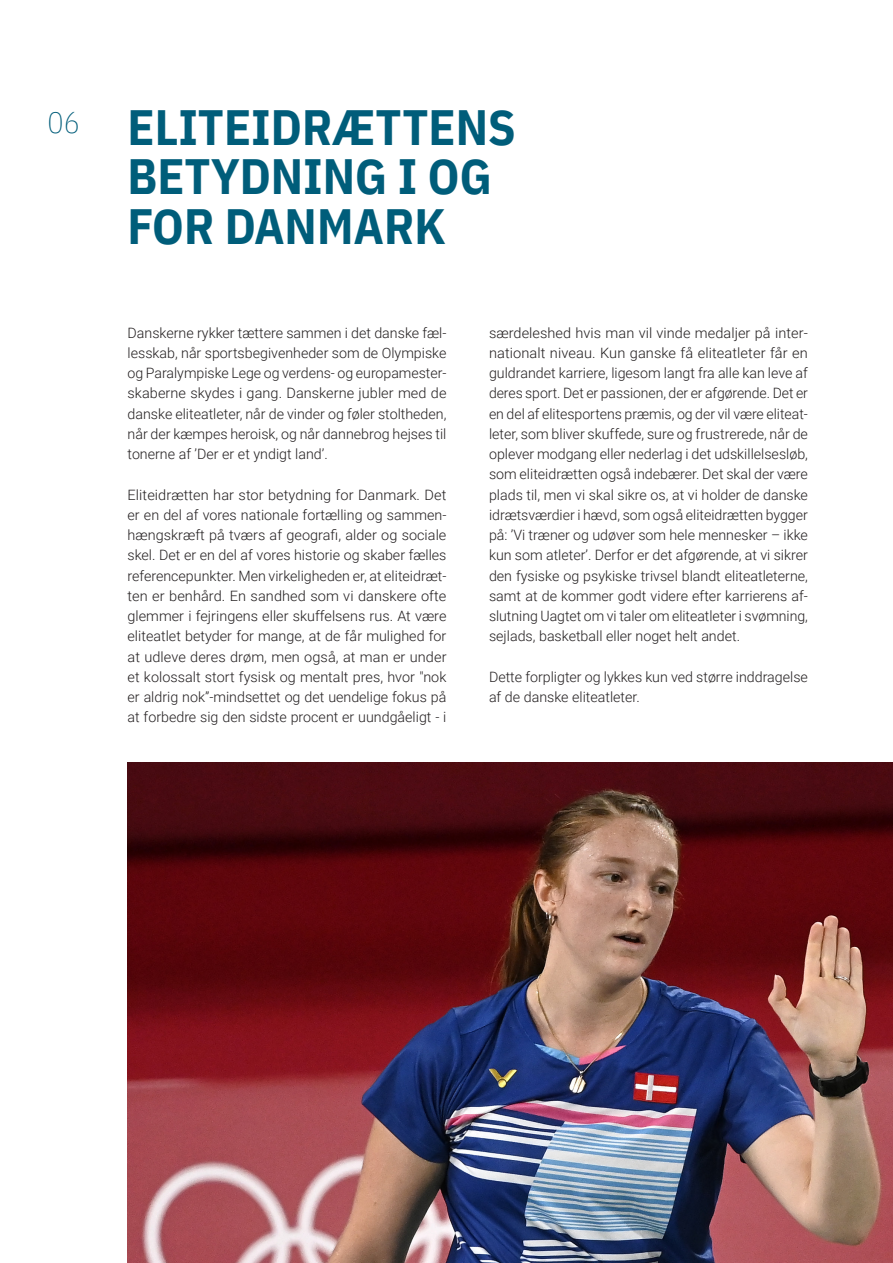
<style>
.page{position:relative;width:893px;height:1263px;background:#fff}
.page>*{position:absolute;margin:0;border:0;box-sizing:border-box;transform-origin:0 0}
._1__Rubrik{font:700 49.5px/49.5px "IBM Plex Sans Cond";color:#005d7a}
.t1{font:200 30px "IBM Plex Sans Cond";color:#005d7a}
._3__Brød{font:300 14.25px/20.2px "Roboto";color:#231f20;text-align:justify}
</style>
<div class="page">
<img style="left:128px;top:763px;width:765px;height:500px">
<h2 class="t1" style="left:48px;top:100px;width:34px">06</h2>
<p class="_1__Rubrik" style="left:128px;top:99px;width:389px">ELITEIDRÆTTENS<br>BETYDNING I OG<br>FOR DANMARK</p>
<p class="_3__Brød" style="left:128px;top:322px;width:320px">Danskerne rykker tættere sammen i det danske fæl&shy;lesskab, når sportsbegivenheder som de Olympiske og Paralympiske Lege og verdens- og europamester&shy;skaberne skydes i gang. Danskerne jubler med de danske eliteatleter, når de vinder og føler stoltheden, når der kæmpes heroisk, og når dannebrog hejses til tonerne af ’Der er et yndigt land’.</p>
<p class="_3__Brød" style="left:128px;top:484px;width:320px">Eliteidrætten har stor betydning for Danmark. Det er en del af vores nationale fortælling og sammen&shy;hængskræft på tværs af geografi, alder og sociale skel. Det er en del af vores historie og skaber fælles referencepunkter. Men virkeligheden er, at eliteidræt&shy;ten er benhård. En sandhed som vi danskere ofte glemmer i fejringens eller skuffelsens rus. At være eliteatlet betyder for mange, at de får mulighed for at udleve deres drøm, men også, at man er under et kolossalt stort fysisk og mentalt pres, hvor "nok er aldrig nok”-mindsettet og det uendelige fokus på at forbedre sig den sidste procent er uundgåeligt - i</p>
<p class="_3__Brød" style="left:489px;top:322px;width:320px">særdeleshed hvis man vil vinde medaljer på inter&shy;nationalt niveau. Kun ganske få eliteatleter får en guldrandet karriere, ligesom langt fra alle kan leve af deres sport. Det er passionen, der er afgørende. Det er en del af elitesportens præmis, og der vil være eliteat&shy;leter, som bliver skuffede, sure og frustrerede, når de oplever modgang eller nederlag i det udskillelsesløb, som eliteidrætten også indebærer. Det skal der være plads til, men vi skal sikre os, at vi holder de danske idrætsværdier i hævd, som også eliteidrætten bygger på: ’Vi træner og udøver som hele mennesker – ikke kun som atleter’. Derfor er det afgørende, at vi sikrer den fysiske og psykiske trivsel blandt eliteatleterne, samt at de kommer godt videre efter karrierens af&shy;slutning Uagtet om vi taler om eliteatleter i svømning, sejlads, basketball eller noget helt andet.</p>
<p class="_3__Brød" style="left:489px;top:666px;width:320px">Dette forpligter og lykkes kun ved større inddragelse af de danske eliteatleter.</p>
</div>
